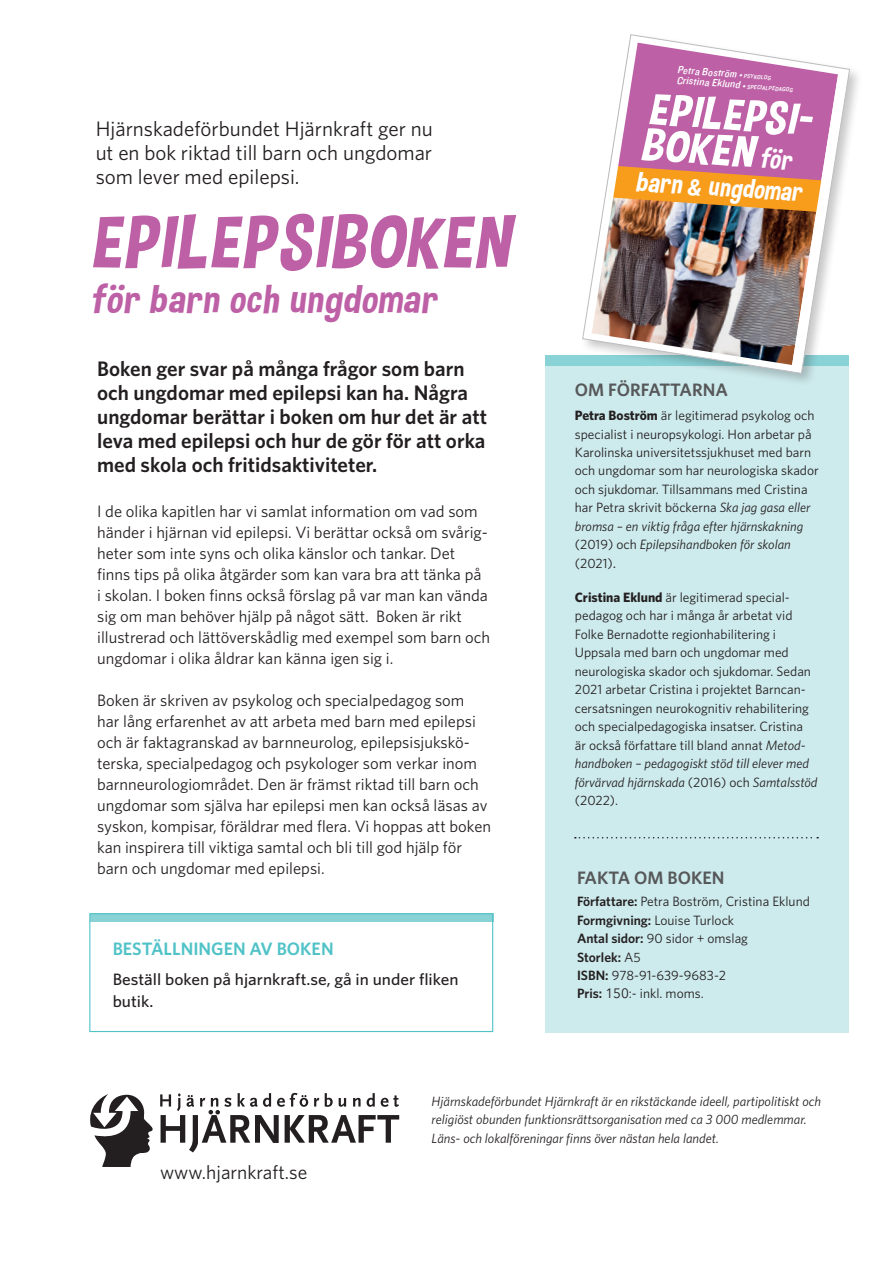
<style>
.page{position:relative;width:893px;height:1263px;background:#fff}
.page>*{position:absolute;margin:0;border:0;box-sizing:border-box;transform-origin:0 0}
.Bröd_1_a{font:italic 75.3px "Dimbo";letter-spacing:.02em;color:#bd60a6;scale:1.05 1}
.t1{font:italic 45.15px/36px "Dimbo";color:#fff;scale:1.1 1}
.Bröd_1_a-2{font:italic 40.5px "Dimbo";letter-spacing:.03em;color:#bd60a6;scale:1.05 1}
.t2{font:italic 28.5px "Dimbo";color:#fff}
.t3{font:italic 27.45px "Dimbo";color:#fff}
.t4{font:600 21px/24px "Whitney";color:#231f20}
.t5{font:21px "Whitney";color:#231f20}
.Bröd{font:19.5px "Whitney";color:#231f20}
.Sista_sidorna{font:600 18px "Whitney";color:#57585a}
.t6{font:600 18px "Whitney";color:#51c3c8}
.Bröd-2{font:16.5px/21px "Whitney";color:#231f20}
.Sista_sidorna_mellan{font:500 16.5px/22.5px "Whitney";color:#231f20;scale:1.05 1}
.Sista_sidorna-2{font:13.5px/18.5px "Whitney";color:#231f20}
.Sista_sidorna-3{font:italic 13.5px/18.5px "Whitney";color:#231f20}
.t7{font:italic 10.95px/10.4px "Knockout 30 Junior Welterwt";color:#fff;scale:1.05 1}
.s1{font-size:8.7px}
.s2{font-size:6.3px}
.s3{font-family:"Roboto";font-weight:700;font-size:22.8px}
.s4{font-weight:700}
.s5{font-style:italic}
.s6{font-family:"Roboto"}
.s7{font-weight:600}
.s8{font-family:"Avenir Next LT Pro"}
</style>
<div class="page">
<div style="left:90px;top:914px;width:403px;height:8px;background:#89d2d6"></div>
<div style="left:545px;top:359px;width:303px;height:673px;background:#cdeaec"></div>
<div style="left:89px;top:913px;width:404px;height:119px;border:1px solid #51c3c8"></div>
<svg style="left:90px;top:1094px;width:63px;height:73px"></svg>
<svg style="left:160px;top:1093px;width:239px;height:59px"></svg>
<div style="left:545px;top:355px;width:303px;height:10px;background:#89d2d6"></div>
<div style="left:580px;top:32px;width:283px;height:355px;background:#231f20;opacity:.25"></div>
<svg style="left:575px;top:837px;width:243px;height:1px"></svg>
<img style="left:583px;top:35px;width:267px;height:338px">
<p class="t5" style="left:96px;top:115px;width:338px">Hjärnskadeförbundet Hjärnkraft ger nu</p>
<p class="t5" style="left:96px;top:139px;width:338px">ut en bok riktad till barn och ungdomar</p>
<p class="t5" style="left:96px;top:163px;width:205px">som lever med epilepsi.</p>
<p class="Bröd_1_a" style="left:90px;top:197px;width:401px">EPILEPSIBOKEN</p>
<p class="Bröd_1_a-2" style="left:90px;top:274px;width:331px">för barn och ungdomar</p>
<p class="t4" style="left:97px;top:356px;width:391px">Boken ger svar på många frågor som barn och ungdomar med epilepsi kan ha. Några ungdomar berättar i boken om hur det är att leva med epilepsi och hur de gör för att orka med skola och fritidsaktiviteter.</p>
<p class="Bröd-2" style="left:97px;top:500px;width:395px">I de olika kapitlen har vi samlat information om vad som händer i hjärnan vid epilepsi. Vi berättar också om svårig&shy;heter som inte syns och olika känslor och tankar. Det finns tips på olika åtgärder som kan vara bra att tänka på<br>i skolan. I boken finns också förslag på var man kan vända sig om man behöver hjälp på något sätt. Boken är rikt illustrerad och lättöverskådlig med exempel som barn och ungdomar i olika åldrar kan känna igen sig i.</p>
<p class="Bröd-2" style="left:97px;top:689px;width:395px">Boken är skriven av psykolog och specialpedagog som<br>har lång erfarenhet av att arbeta med barn med epilepsi och är faktagranskad av barnneurolog, epilepsisjukskö&shy;terska, specialpedagog och psykologer som verkar inom barnneurologiområdet. Den är främst riktad till barn och ungdomar som själva har epilepsi men kan också läsas av syskon, kompisar, föräldrar med flera. Vi hoppas att boken kan inspirera till viktiga samtal och bli till god hjälp för barn och ungdomar med epilepsi.</p>
<p class="t6" style="left:113px;top:937px;width:222px">BESTÄLLNINGEN AV BOKEN</p>
<p class="Sista_sidorna_mellan" style="left:113px;top:967px;width:331px">Beställ boken på hjarnkraft.se, gå in under fliken butik.</p>
<p class="t7" style="left:678px;top:64px;width:112px;rotate:4deg">Petra Boström <span class="s1">•</span> <span class="s2">PSYKOLOG<br></span>Cristina Eklund <span class="s1">•</span> <span class="s2">SPECIALPEDAGOG</span></p>
<p class="t1" style="left:644px;top:90px;width:154px;rotate:4deg">EPILEPSI-<br>BOKEN</p>
<p class="t2" style="left:637px;top:164px;width:48px;rotate:4deg">barn</p>
<p class="t3" style="left:688px;top:169px;width:116px;rotate:3deg"><span class="s3">&amp;</span> ungdomar</p>
<p class="Sista_sidorna" style="left:575px;top:378px;width:155px">OM FÖRFATTARNA</p>
<p class="Sista_sidorna-2" style="left:575px;top:406px;width:245px"><span class="s4">Petra Boström</span> är legitimerad psykolog och specialist i neuropsykologi. Hon arbetar på Karolinska universitetssjukhuset med barn och ungdomar som har neurologiska skador och sjukdomar. Tillsammans med Cristina har Petra skrivit böckerna <span class="s5">Ska jag gasa eller bromsa – en viktig fråga efter hjärnskakning </span>(2019) och <span class="s5">Epilepsihandboken för skolan </span>(2021)<span class="s6">.</span></p>
<p class="Sista_sidorna-2" style="left:575px;top:588px;width:216px"><span class="s4">Cristina Eklund</span> är legitimerad special-</p>
<p class="Sista_sidorna-2" style="left:575px;top:606px;width:219px">pedagog och har i många år arbetat vid</p>
<p class="Sista_sidorna-2" style="left:575px;top:625px;width:244px">Folke Bernadotte regionhabilitering i Uppsala med barn och ungdomar med neurologiska skador och sjukdomar. Sedan 2021 arbetar Cristina i projektet Barncan&shy;cersatsningen neurokognitiv rehabilitering och specialpedagogiska insatser. Cristina är också författare till bland annat <span class="s5">Metod&shy;handboken – pedagogiskt stöd till elever med förvärvad hjärnskada</span> (2016) och <span class="s5">Samtalsstöd </span>(2022).</p>
<p class="Sista_sidorna" style="left:577px;top:865px;width:149px">FAKTA OM BOKEN</p>
<p class="Sista_sidorna-2" style="left:577px;top:892px;width:234px"><span class="s7">Författare:</span> Petra Boström, Cristina Eklund<br><span class="s7">Formgivning:</span> Louise Turlock<br><span class="s7">Antal sidor:</span> 90 sidor + omslag<br><span class="s7">Storlek:</span> A5<br><span class="s7">ISBN:</span> 978-91-639-9683-2<br><span class="s7">Pris:</span> <span class="s8">150</span>:- inkl. moms.</p>
<p class="Bröd" style="left:160px;top:1160px;width:149px">www.hjarnkraft.se</p>
<p class="Sista_sidorna-3" style="left:432px;top:1091px;width:391px">Hjärnskadeförbundet Hjärnkraft är en rikstäckande ideell, partipolitiskt och religiöst obunden funktionsrättsorganisation med ca 3 000 medlemmar.</p>
<p class="Sista_sidorna-3" style="left:432px;top:1128px;width:289px">Läns- och lokalföreningar finns över nästan hela landet.</p>
</div>
